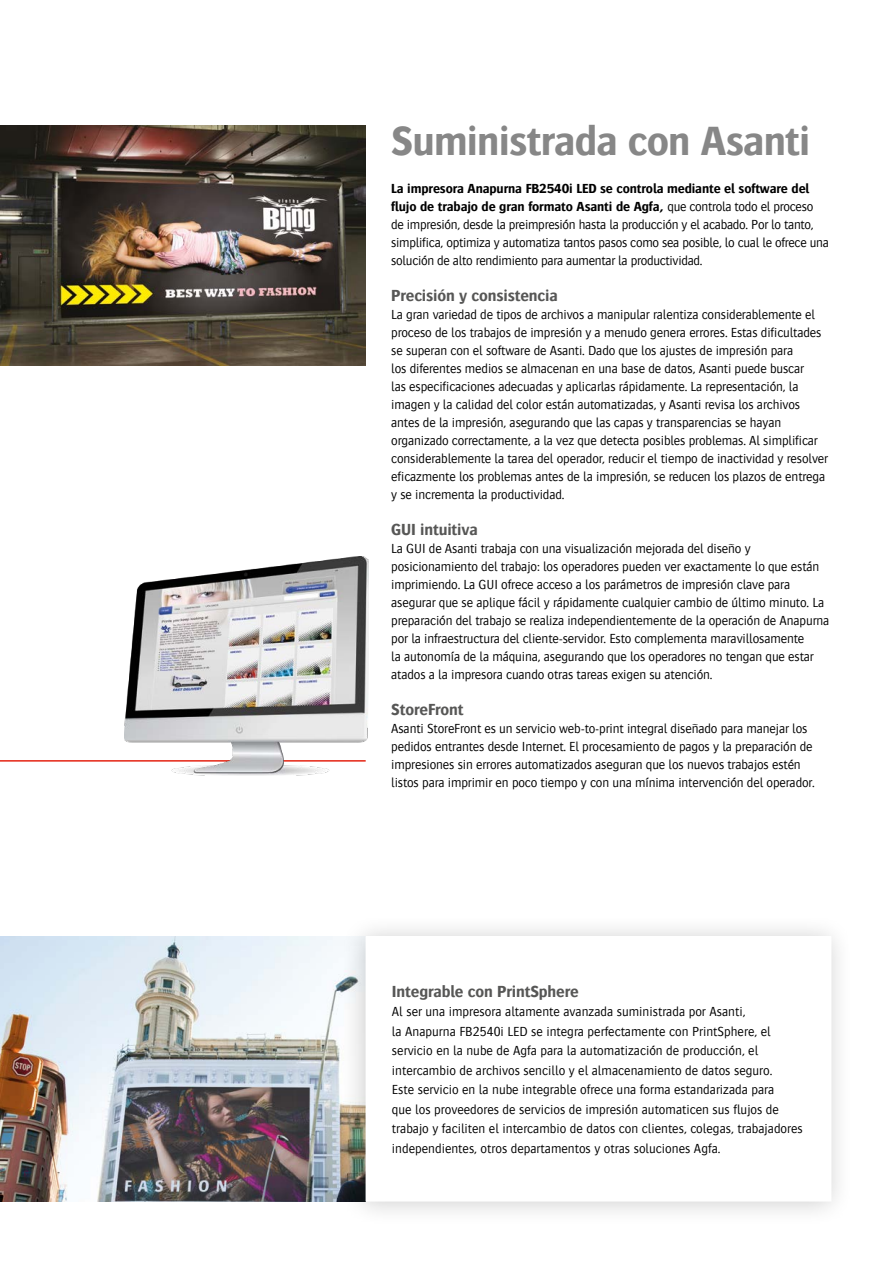
<style>
.page{position:relative;width:893px;height:1263px;background:#fff}
.page>*{position:absolute;margin:0;border:0;box-sizing:border-box;transform-origin:0 0}
.t1{font:700 42px "Bosis For Agfa";letter-spacing:-.02em;color:#878787}
.t2{font:700 16.5px "Bosis For Agfa";letter-spacing:-.01em;color:#575756}
.t3{font:300 13.5px/18px "Bosis For Agfa";letter-spacing:-.01em;color:#000}
.s1{font-weight:700}
</style>
<div class="page">
<img style="left:0;top:936px;width:340px;height:265px">
<img style="left:0;top:125px;width:366px;height:240px">
<hr style="left:0;top:760px;width:366px;height:2px;background:#e42313">
<img style="left:124px;top:556px;width:244px;height:220px">
<div style="left:340px;top:914px;width:513px;height:312px;background:#000;opacity:.2"></div>
<div style="left:366px;top:937px;width:465px;height:264px;background:#fff"></div>
<h1 class="t1" style="left:391px;top:118px;width:421px">Suministrada con Asanti</h1>
<p class="t3" style="left:391px;top:179px;width:439px"><span class="s1">La impresora Anapurna FB2540i LED se controla mediante el software del flujo de trabajo de gran formato Asanti de Agfa,</span> que controla todo el proceso de impresión, desde la preimpresión hasta la producción y el acabado. Por lo tanto, simplifica, optimiza y automatiza tantos pasos como sea posible, lo cual le ofrece una solución de alto rendimiento para aumentar la productividad.</p>
<p class="t2" style="left:391px;top:286px;width:168px">Precisión y consistencia</p>
<p class="t3" style="left:391px;top:305px;width:438px">La gran variedad de tipos de archivos a manipular ralentiza considerablemente el proceso de los trabajos de impresión y a menudo genera errores. Estas dificultades se superan con el software de Asanti. Dado que los ajustes de impresión para<br>los diferentes medios se almacenan en una base de datos, Asanti puede buscar<br>las especificaciones adecuadas y aplicarlas rápidamente. La representación, la imagen y la calidad del color están automatizadas, y Asanti revisa los archivos antes de la impresión, asegurando que las capas y transparencias se hayan organizado correctamente, a la vez que detecta posibles problemas. Al simplificar considerablemente la tarea del operador, reducir el tiempo de inactividad y resolver eficazmente los problemas antes de la impresión, se reducen los plazos de entrega y se incrementa la productividad.</p>
<p class="t2" style="left:391px;top:520px;width:88px">GUI intuitiva</p>
<p class="t3" style="left:391px;top:539px;width:440px">La GUI de Asanti trabaja con una visualización mejorada del diseño y posicionamiento del trabajo: los operadores pueden ver exactamente lo que están imprimiendo. La GUI ofrece acceso a los parámetros de impresión clave para asegurar que se aplique fácil y rápidamente cualquier cambio de último minuto. La preparación del trabajo se realiza independientemente de la operación de Anapurna por la infraestructura del cliente-servidor. Esto complementa maravillosamente<br>la autonomía de la máquina, asegurando que los operadores no tengan que estar atados a la impresora cuando otras tareas exigen su atención.</p>
<p class="t2" style="left:391px;top:700px;width:74px">StoreFront</p>
<p class="t3" style="left:391px;top:719px;width:425px">Asanti StoreFront es un servicio web-to-print integral diseñado para manejar los pedidos entrantes desde Internet. El procesamiento de pagos y la preparación de impresiones sin errores automatizados aseguran que los nuevos trabajos estén listos para imprimir en poco tiempo y con una mínima intervención del operador.</p>
<p class="t2" style="left:392px;top:982px;width:188px">Integrable con PrintSphere</p>
<p class="t3" style="left:392px;top:1002px;width:412px;line-height:19.5px">Al ser una impresora altamente avanzada suministrada por Asanti,<br>la Anapurna FB2540i LED se integra perfectamente con PrintSphere, el servicio en la nube de Agfa para la automatización de producción, el intercambio de archivos sencillo y el almacenamiento de datos seguro.<br>Este servicio en la nube integrable ofrece una forma estandarizada para<br>que los proveedores de servicios de impresión automaticen sus flujos de trabajo y faciliten el intercambio de datos con clientes, colegas, trabajadores independientes, otros departamentos y otras soluciones Agfa.</p>
</div>
